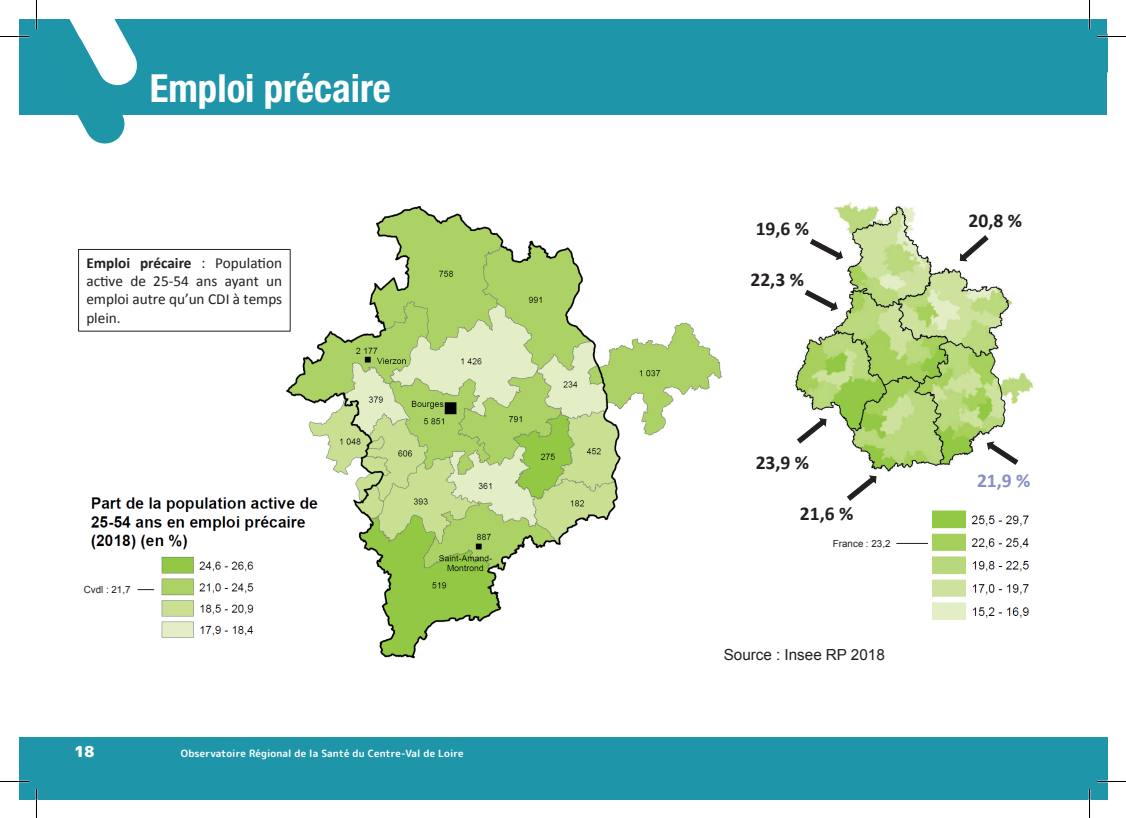
<style>
.page{position:relative;width:1126px;height:818px;background:#fff}
.page>*{position:absolute;margin:0;border:0;box-sizing:border-box;transform-origin:0 0}
.t1{font:700 condensed 38.75px "Helvetica Neue";color:#fff}
.t2{font:700 19.62px "Calibri";color:#231f20}
.t3{font:700 19.62px "Calibri";color:#868ec4}
.t4{font:700 19.5px "Calibri";color:#231f20}
.t5{font:15.25px/18.2px "Calibri";color:#231f20;text-align:justify}
.t6{font:15.25px "Arial";color:#231f20}
.t7{font:900 15px "Rounded Mplus 1 c";color:#fff}
.t8{font:700 10px "Rounded Mplus 1 c";letter-spacing:.01em;color:#fff}
.t9{font:9.75px "Arial";color:#231f20}
.s1{font-weight:700}
</style>
<div class="page">
<div style="left:19px;top:736px;width:1077px;height:62px;background:#1f95aa"></div>
<div style="left:19px;top:19px;width:1070px;height:95px;background:#1f95aa"></div>
<div style="left:1085px;top:736px;width:22px;height:62px;background:#1f95aa"></div>
<img style="left:283px;top:206px;width:439px;height:453px">
<img style="left:795px;top:200px;width:239px;height:272px">
<hr style="left:896px;top:543px;width:34px;height:1px;background:#231f20">
<img style="left:928px;top:510px;width:101px;height:110px">
<div style="left:759px;top:230px;width:69px;height:27px;background:#fff"></div>
<svg style="left:796px;top:417px;width:31px;height:27px"></svg>
<svg style="left:803px;top:289px;width:35px;height:23px"></svg>
<svg style="left:959px;top:234px;width:30px;height:28px"></svg>
<svg style="left:986px;top:440px;width:33px;height:25px"></svg>
<svg style="left:847px;top:475px;width:30px;height:26px"></svg>
<svg style="left:809px;top:238px;width:34px;height:23px"></svg>
<div style="left:78px;top:249px;width:212px;height:82px;border:1px solid #231f20"></div>
<img style="left:91px;top:495px;width:228px;height:145px">
<svg style="left:137px;top:589px;width:17px;height:1px"></svg>
<svg style="left:0;top:36px;width:29px;height:1px"></svg>
<svg style="left:36px;top:0;width:104px;height:144px"></svg>
<svg style="left:36px;top:789px;width:1px;height:28px"></svg>
<svg style="left:1088px;top:0;width:37px;height:115px"></svg>
<svg style="left:1088px;top:789px;width:2px;height:28px"></svg>
<h1 class="t1" style="left:150px;top:65px;width:242px">Emploi précaire</h1>
<p class="t5" style="left:86px;top:253px;width:197px"><span class="s1">Emploi précaire</span> : Population active de 25-54 ans ayant un emploi autre qu’un CDI à temps plein.</p>
<p class="t9" style="left:84px;top:583px;width:48px">Cvdl : 21,7</p>
<p class="t7" style="left:75px;top:740px;width:21px">18</p>
<p class="t8" style="left:181px;top:745px;width:284px">Observatoire Régional de la Santé du Centre-Val de Loire</p>
<p class="t2" style="left:755px;top:215px;width:55px">19,6 %</p>
<p class="t4" style="left:750px;top:266px;width:55px">22,3 %</p>
<p class="t4" style="left:755px;top:450px;width:55px">23,9 %</p>
<p class="t2" style="left:799px;top:501px;width:55px">21,6 %</p>
<p class="t9" style="left:832px;top:536px;width:59px">France : 23,2</p>
<p class="t6" style="left:723px;top:644px;width:162px">Source : Insee RP 2018</p>
<p class="t2" style="left:968px;top:207px;width:55px">20,8 %</p>
<p class="t3" style="left:976px;top:467px;width:55px">21,9 %</p>
</div>
